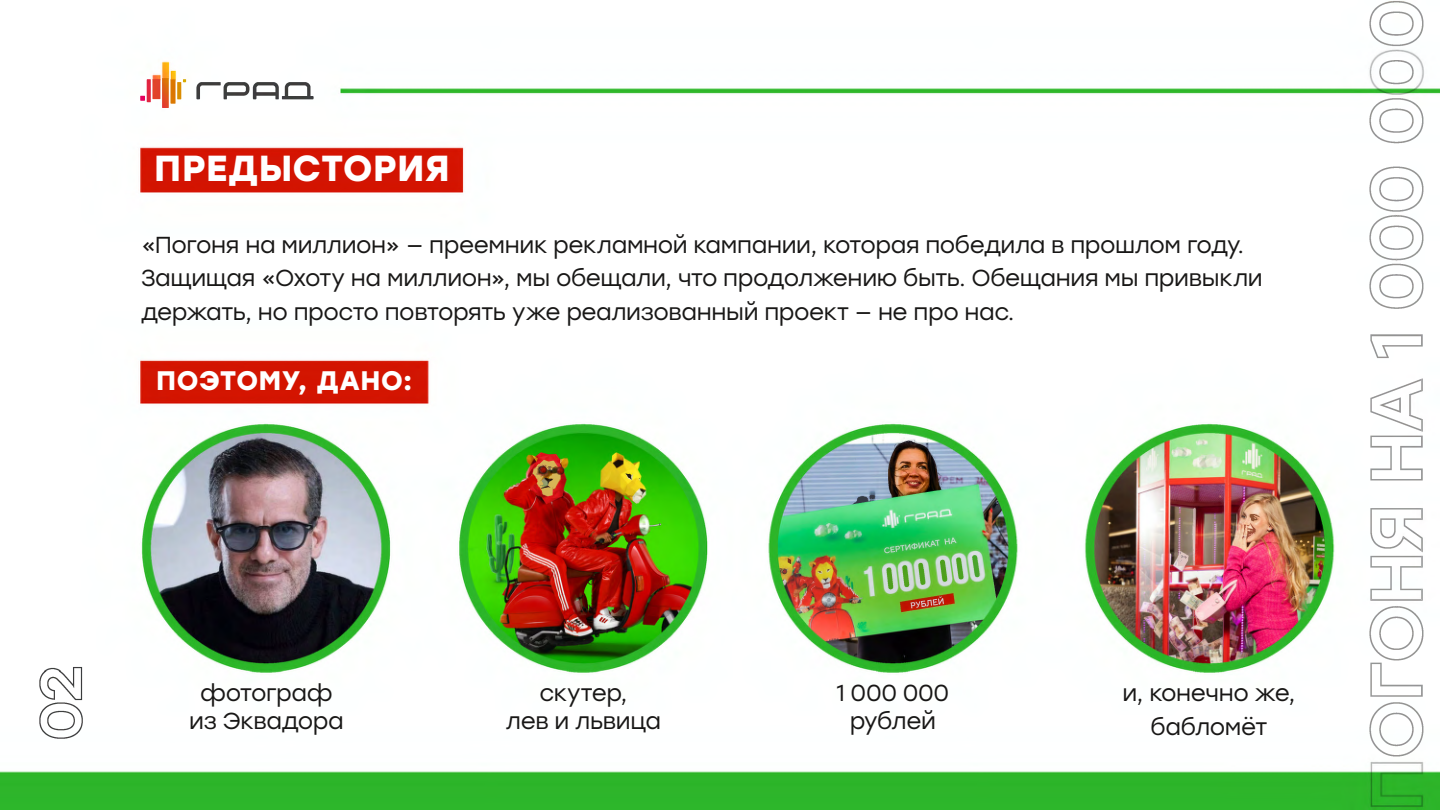
<style>
.page{position:relative;width:1440px;height:810px;background:#fff}
.page>*{position:absolute;margin:0;border:0;box-sizing:border-box;transform-origin:0 0}
.t1{font:700 36.2px "Stolzl";letter-spacing:.015em;color:#fff}
.t2{font:700 26.8px "Stolzl";letter-spacing:.02em;color:#fff}
.t3{font:23.1px/33.8px "Stolzl";letter-spacing:-.02em;color:#181716;text-align:center}
</style>
<div class="page">
<img style="left:0;top:1px;width:1440px;height:809px">
<h1 class="t1" style="left:154px;top:142px;width:297px">ПРЕДЫСТОРИЯ</h1>
<p class="t3" style="left:141px;top:227px;width:1123px;text-align:left">«Погоня на миллион» — преемник рекламной кампании, которая победила в прошлом году.<br>Защищая «Охоту на миллион», мы обещали, что продолжению быть. Обещания мы привыкли держать, но просто повторять уже реализованный проект — не про нас.</p>
<p class="t2" style="left:156px;top:361px;width:258px">ПОЭТОМУ, ДАНО:</p>
<p class="t3" style="left:189px;top:678px;width:156px;line-height:27.7px">фотограф из Эквадора</p>
<p class="t3" style="left:506px;top:678px;width:157px;line-height:27.7px">скутер,<br>лев и львица</p>
<p class="t3" style="left:836px;top:678px;width:114px;line-height:27.7px">1 000 000 рублей</p>
<p class="t3" style="left:1123px;top:675px;width:174px">и, конечно же, бабломёт</p>
</div>
